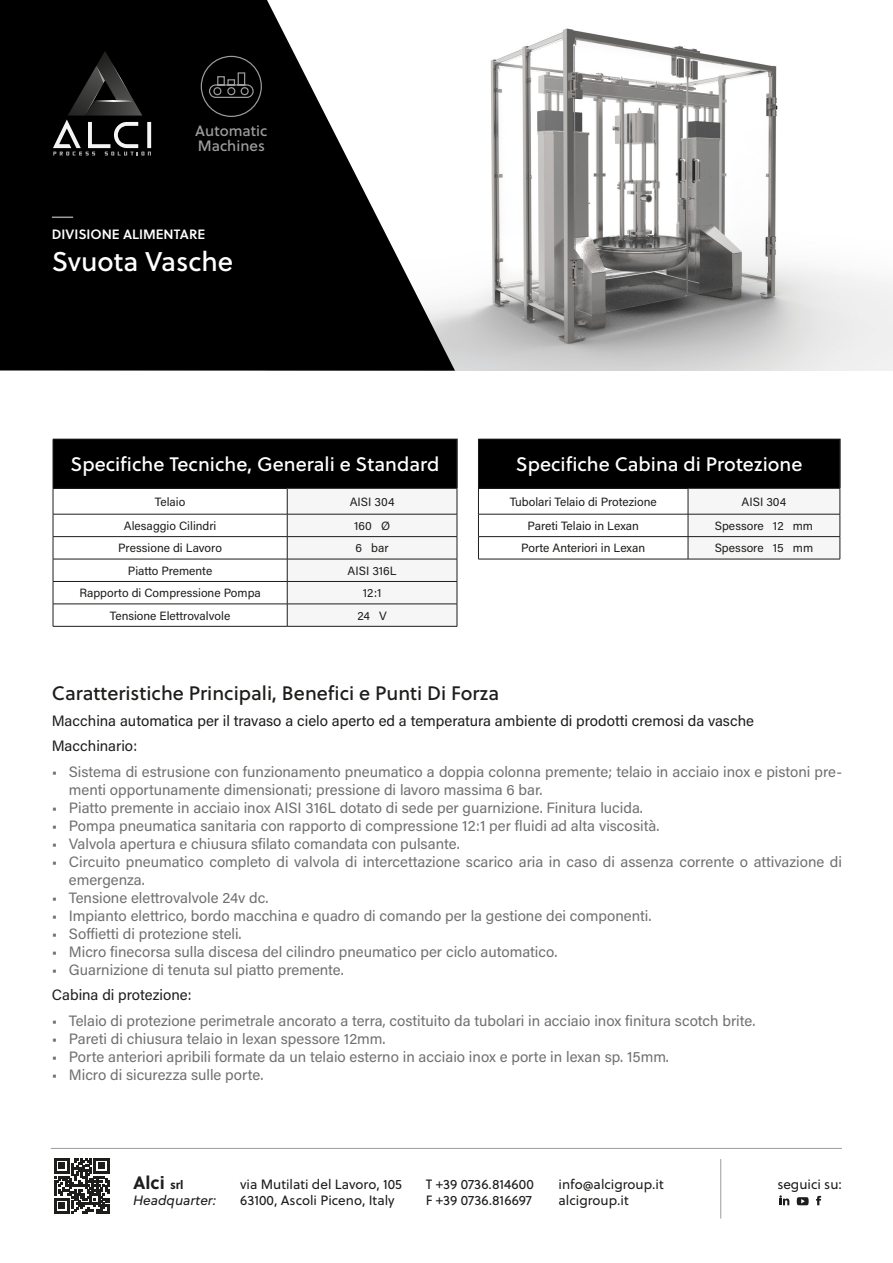
<style>
.page{position:relative;width:893px;height:1263px;background:#fff}
.page>*{position:absolute;margin:0;border:0;box-sizing:border-box;transform-origin:0 0}
.t1{font:27px "Soleil Bk";color:#fff}
.t2{font:19.5px "Soleil Bk";color:#fff}
.t3{font:19.5px "Soleil Bk";color:#1d1d1b}
.t4{font:700 18px "Soleil";color:#1d1d1b}
.t5{font:15px/18px "Acumin Pro";color:#70706f}
.t6{font:15px/25.5px "Acumin Pro";color:#1d1d1b}
.t7{font:15px/15px "Soleil Bk";color:#9d9d9d}
.t8{font:13.5px/16.2px "Soleil";color:#1d1d1b}
.t9{font:13.5px "Soleil Sb";color:#fff}
.t10{font:italic 13.5px "Soleil";color:#1d1d1b}
.t11{font:12px "Acumin Pro";color:#1d1d1b}
.s1{font-size:12px}
</style>
<div class="page">
<img style="left:455px;top:28px;width:438px;height:343px">
<svg style="left:0;top:0;width:455px;height:371px;fill:#000"></svg>
<svg style="left:53px;top:51px;width:98px;height:105px;background:#212121"></svg>
<hr style="left:52px;top:216px;width:21px;height:2px;background:#9d9d9d">
<svg style="left:54px;top:1158px;width:55px;height:55px"></svg>
<hr style="left:51px;top:1148px;width:791px;height:1px;background:#9d9d9d">
<div style="left:53px;top:439px;width:404px;height:49px;background:#000"></div>
<hr style="left:456px;top:439px;width:2px;height:49px;background:#1d1d1b">
<hr style="left:53px;top:536px;width:234px;height:1px;background:#1d1d1b">
<hr style="left:53px;top:559px;width:234px;height:1px;background:#1d1d1b">
<hr style="left:287px;top:626px;width:170px;height:1px;background:#1d1d1b">
<hr style="left:53px;top:581px;width:234px;height:1px;background:#1d1d1b">
<hr style="left:53px;top:604px;width:234px;height:1px;background:#1d1d1b">
<hr style="left:53px;top:626px;width:234px;height:1px;background:#1d1d1b">
<hr style="left:53px;top:514px;width:234px;height:1px;background:#1d1d1b">
<svg style="left:53px;top:489px;width:1px;height:137px"></svg>
<svg style="left:287px;top:488px;width:171px;height:138px"></svg>
<hr style="left:53px;top:439px;width:234px;height:1px;background:#1d1d1b">
<hr style="left:53px;top:439px;width:1px;height:49px;background:#1d1d1b">
<hr style="left:287px;top:439px;width:171px;height:1px;background:#1d1d1b">
<hr style="left:53px;top:488px;width:234px;height:1px;background:#1d1d1b">
<hr style="left:287px;top:488px;width:170px;height:1px;background:#1d1d1b">
<div style="left:478px;top:439px;width:362px;height:49px;background:#000"></div>
<hr style="left:839px;top:439px;width:2px;height:49px;background:#1d1d1b">
<hr style="left:478px;top:536px;width:210px;height:1px;background:#1d1d1b">
<hr style="left:478px;top:559px;width:210px;height:1px;background:#1d1d1b">
<hr style="left:478px;top:514px;width:210px;height:1px;background:#1d1d1b">
<hr style="left:688px;top:559px;width:152px;height:1px;background:#1d1d1b">
<svg style="left:478px;top:489px;width:1px;height:70px"></svg>
<svg style="left:688px;top:488px;width:153px;height:71px"></svg>
<hr style="left:478px;top:439px;width:210px;height:1px;background:#1d1d1b">
<hr style="left:478px;top:439px;width:1px;height:49px;background:#1d1d1b">
<hr style="left:688px;top:439px;width:153px;height:1px;background:#1d1d1b">
<hr style="left:478px;top:488px;width:210px;height:1px;background:#1d1d1b">
<hr style="left:688px;top:488px;width:152px;height:1px;background:#1d1d1b">
<svg style="left:779px;top:1195px;width:10px;height:10px"></svg>
<svg style="left:797px;top:1197px;width:12px;height:8px"></svg>
<svg style="left:816px;top:1196px;width:5px;height:9px"></svg>
<hr style="left:720px;top:1159px;width:1px;height:59px;background:#9d9d9d">
<div style="left:201px;top:56px;width:61px;height:61px;border:1px solid #9d9d9d;border-radius:50%"></div>
<svg style="left:208px;top:72px;width:46px;height:27px"></svg>
<p class="t7" style="left:195px;top:122px;width:74px">Automatic<br>Machines</p>
<p class="t9" style="left:52px;top:224px;width:155px">DIVISIONE ALIMENTARE</p>
<h1 class="t1" style="left:52px;top:241px;width:183px">Svuota Vasche</h1>
<h2 class="t2" style="left:71px;top:449px;width:370px">Specifiche Tecniche, Generali e Standard</h2>
<p class="t11" style="left:155px;top:493px;width:32px">Telaio</p>
<p class="t11" style="left:350px;top:493px;width:46px">AISI 304</p>
<p class="t11" style="left:124px;top:517px;width:94px">Alesaggio Cilindri</p>
<p class="t11" style="left:354px;top:517px;width:37px">160 Ø</p>
<p class="t11" style="left:118px;top:540px;width:105px">Pressione di Lavoro</p>
<p class="t11" style="left:356px;top:540px;width:35px">6 bar</p>
<p class="t11" style="left:128px;top:562px;width:86px">Piatto Premente</p>
<p class="t11" style="left:348px;top:562px;width:51px">AISI 316L</p>
<p class="t11" style="left:79px;top:585px;width:183px">Rapporto di Compressione Pompa</p>
<p class="t11" style="left:363px;top:585px;width:20px">12:1</p>
<p class="t11" style="left:110px;top:607px;width:122px">Tensione Elettrovalvole</p>
<p class="t11" style="left:357px;top:607px;width:31px">24 V</p>
<h2 class="t2" style="left:516px;top:449px;width:288px">Specifiche Cabina di Protezione</h2>
<p class="t11" style="left:510px;top:493px;width:149px">Tubolari Telaio di Protezione</p>
<p class="t11" style="left:742px;top:493px;width:46px">AISI 304</p>
<p class="t11" style="left:527px;top:517px;width:113px">Pareti Telaio in Lexan</p>
<p class="t11" style="left:715px;top:517px;width:100px">Spessore 12 mm</p>
<p class="t11" style="left:521px;top:540px;width:126px">Porte Anteriori in Lexan</p>
<p class="t11" style="left:715px;top:540px;width:100px">Spessore 15 mm</p>
<h2 class="t3" style="left:52px;top:679px;width:449px">Caratteristiche Principali, Benefici e Punti Di Forza</h2>
<p class="t6" style="left:52px;top:707px;width:704px">Macchina automatica per il travaso a cielo aperto ed a temperatura ambiente di prodotti cremosi da vasche<br>Macchinario:</p>
<p class="t5" style="left:69px;top:762px;width:775px;text-indent:-17px">• Sistema di estrusione con funzionamento pneumatico a doppia colonna premente; telaio in acciaio inox e pistoni pre&shy;menti opportunamente dimensionati; pressione di lavoro massima 6 bar.</p>
<p class="t5" style="left:52px;top:798px;width:593px">• Piatto premente in acciaio inox AISI 316L dotato di sede per guarnizione. Finitura lucida.</p>
<p class="t5" style="left:52px;top:816px;width:609px">• Pompa pneumatica sanitaria con rapporto di compressione 12:1 per fluidi ad alta viscosità.</p>
<p class="t5" style="left:52px;top:834px;width:409px">• Valvola apertura e chiusura sfilato comandata con pulsante.</p>
<p class="t5" style="left:69px;top:852px;width:775px;text-indent:-17px">• Circuito pneumatico completo di valvola di intercettazione scarico aria in caso di assenza corrente o attivazione di emergenza.</p>
<p class="t5" style="left:52px;top:888px;width:218px">• Tensione elettrovalvole 24v dc.</p>
<p class="t5" style="left:52px;top:906px;width:601px">• Impianto elettrico, bordo macchina e quadro di comando per la gestione dei componenti.</p>
<p class="t5" style="left:52px;top:924px;width:191px">• Soffietti di protezione steli.</p>
<p class="t5" style="left:52px;top:942px;width:507px">• Micro finecorsa sulla discesa del cilindro pneumatico per ciclo automatico.</p>
<p class="t5" style="left:52px;top:960px;width:294px">• Guarnizione di tenuta sul piatto premente.</p>
<p class="t6" style="left:52px;top:982px;width:141px">Cabina di protezione:</p>
<p class="t5" style="left:52px;top:1011px;width:705px">• Telaio di protezione perimetrale ancorato a terra, costituito da tubolari in acciaio inox finitura scotch brite.</p>
<p class="t5" style="left:52px;top:1029px;width:335px">• Pareti di chiusura telaio in lexan spessore 12mm.</p>
<p class="t5" style="left:52px;top:1047px;width:619px">• Porte anteriori apribili formate da un telaio esterno in acciaio inox e porte in lexan sp. 15mm.</p>
<p class="t5" style="left:52px;top:1065px;width:213px">• Micro di sicurezza sulle porte.</p>
<p class="t4" style="left:133px;top:1169px;width:52px">Alci <span class="s1">srl</span></p>
<p class="t10" style="left:133px;top:1191px;width:85px">Headquarter:</p>
<p class="t8" style="left:240px;top:1176px;width:163px">via Mutilati del Lavoro, 105<br>63100, Ascoli Piceno, Italy</p>
<p class="t8" style="left:426px;top:1176px;width:110px">T +39 0736.814600<br>F +39 0736.816697</p>
<p class="t8" style="left:559px;top:1176px;width:107px">info@alcigroup.it alcigroup.it</p>
<p class="t8" style="left:777px;top:1176px;width:66px">seguici su:</p>
</div>
